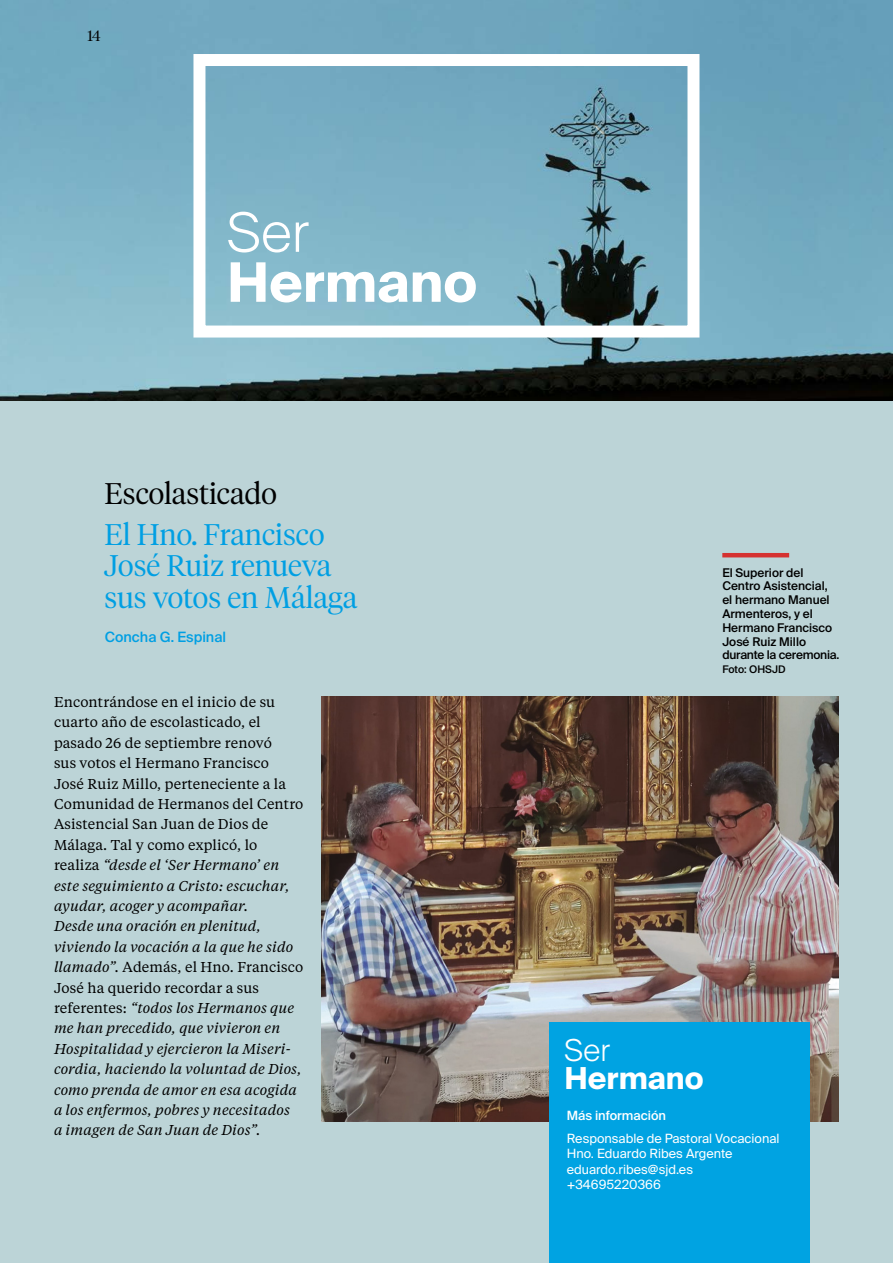
<style>
.page{position:relative;width:893px;height:1263px;background:#bcd4d7}
.page>*{position:absolute;margin:0;border:0;box-sizing:border-box;transform-origin:0 0}
.t1{font:700 54.45px "Suisse Intl";color:#fff}
.t2{font:300 54.45px "Suisse Intl";color:#fff}
.t3{font:700 30.3px "Suisse Intl";color:#fff}
.t4{font:300 30.3px "Suisse Intl";color:#fff}
.t5{font:300 29.7px/31.3px "Tiempos Headline";color:#009fe3}
.t6{font:300 29.7px "Tiempos Headline";color:#000}
.t7{font:300 15px "Tiempos Headline";color:#000}
.Base_texto{font:italic 14.25px/20.4px "Tiempos Text";letter-spacing:.01em;color:#000}
.Base_texto-2{font:14.25px/20.4px "Tiempos Text";letter-spacing:.01em;color:#000}
.t8{font:500 14.25px "Suisse Intl";color:#009fe3}
.t9{font:12.75px/15.3px "Suisse Intl";color:#fff}
.t10{font:500 12.75px "Suisse Intl";color:#fff}
.t11{font:500 12px/13.8px "Suisse Intl";color:#000}
.t12{font:500 10.5px "Suisse Intl";color:#000}
.s1{font-style:italic}
.s2{font-style:normal}
</style>
<div class="page">
<img style="left:0;top:0;width:893px;height:401px">
<svg style="left:187px;top:48px;width:518px;height:296px"></svg>
<img style="left:322px;top:697px;width:517px;height:424px">
<hr style="left:722px;top:553px;width:67px;height:4px;background:#d53130">
<div style="left:549px;top:1022px;width:261px;height:241px;background:#00a3e2"></div>
<p class="t7" style="left:87px;top:25px;width:15px">14</p>
<p class="t2" style="left:227px;top:201px;width:83px">Ser</p>
<p class="t1" style="left:227px;top:251px;width:252px">Hermano</p>
<p class="t6" style="left:104px;top:474px;width:174px">Escolasticado</p>
<p class="t5" style="left:104px;top:517px;width:254px">El Hno. Francisco<br>José Ruiz renueva sus votos en Málaga</p>
<p class="t8" style="left:105px;top:629px;width:123px">Concha G. Espinal</p>
<p class="Base_texto-2" style="left:54px;top:691px;width:251px">Encontrándose en el inicio de su cuarto año de escolasticado, el pasado 26 de septiembre renovó<br>sus votos el Hermano Francisco<br>José Ruiz Millo, perteneciente a la<br>Comunidad de Hermanos del Centro<br>Asistencial San Juan de Dios de<br>Málaga. Tal y como explicó, lo realiza <span class="s1">“desde el ‘Ser Hermano’ en este seguimiento a Cristo: escuchar, ayudar, acoger y acompañar.</span></p>
<p class="Base_texto" style="left:54px;top:915px;width:251px">Desde una oración en plenitud, viviendo la vocación a la que he sido llamado”. <span class="s2">Además, el Hno. Francisco José ha querido recordar a sus referentes:</span> “todos los Hermanos que me han precedido, que vivieron en Hospitalidad y ejercieron la Miseri&shy;cordia, haciendo la voluntad de Dios, como prenda de amor en esa acogida a los enfermos, pobres y necesitados<br>a imagen de San Juan de Dios”.</p>
<p class="t11" style="left:722px;top:565px;width:118px">El Superior del<br>Centro Asistencial, el hermano Manuel<br>Armenteros, y el<br>Hermano Francisco<br>José Ruiz Millo durante la ceremonia.</p>
<p class="t12" style="left:722px;top:663px;width:65px">Foto: OHSJD</p>
<p class="t4" style="left:564px;top:1032px;width:47px">Ser</p>
<p class="t3" style="left:564px;top:1060px;width:141px">Hermano</p>
<p class="t10" style="left:567px;top:1108px;width:101px">Más información</p>
<p class="t9" style="left:567px;top:1131px;width:214px">Responsable de Pastoral Vocacional<br>Hno. Eduardo Ribes Argente eduardo.ribes@sjd.es +34695220366</p>
</div>
